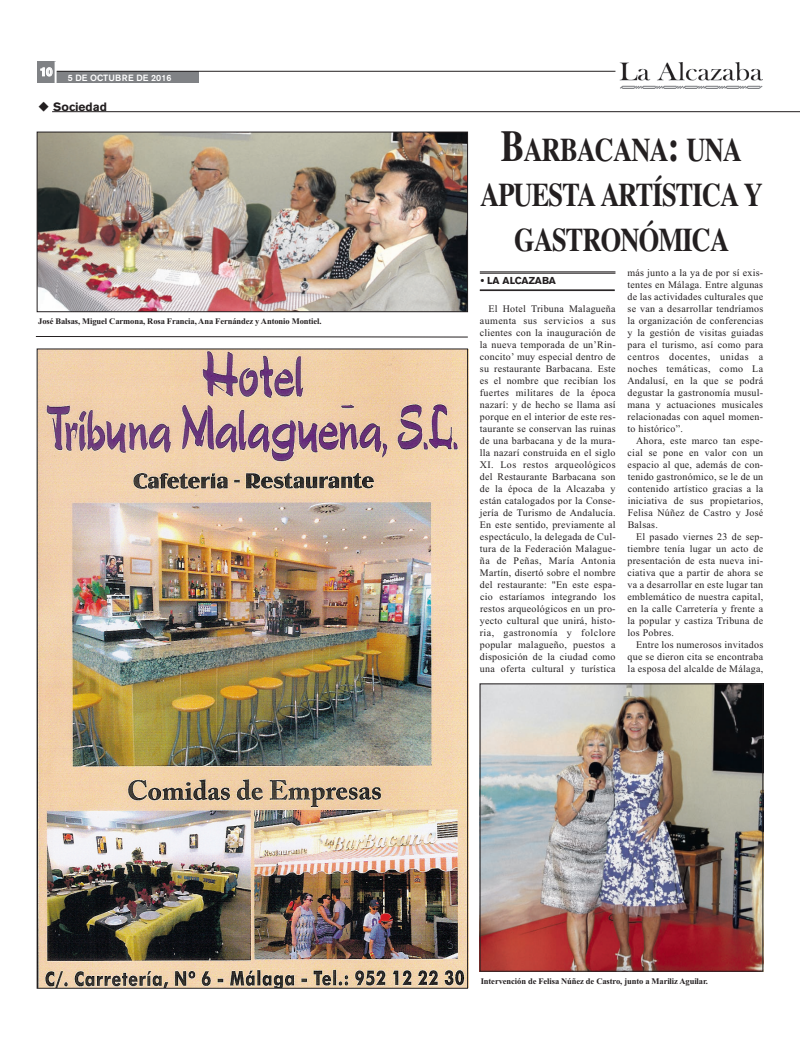
<style>
.page{position:relative;width:800px;height:1049px;background:#fff}
.page>*{position:absolute;margin:0;border:0;box-sizing:border-box;transform-origin:0 0}
.t1{font:700 33px/45px "Times";letter-spacing:-.035em;color:#231f20;text-align:center;scale:.8 1}
.t2{font:700 12px "Akzidenz Grotesk BE";color:#231f20}
.t3{font:700 12px "Akzidenz Grotesk BE";color:#fff}
.t4{font:10px/12px "Times New Roman";letter-spacing:.025em;color:#231f20;text-align:justify}
.t5{font:10px "Times New Roman";letter-spacing:.045em;color:#231f20}
.t6{font:700 10px "Akzidenz Grotesk BE";color:#231f20}
.t7{font:500 9px "Akzidenz Grotesk BE";letter-spacing:.02em;color:#fff}
.t8{font:700 8.5px "Times New Roman";letter-spacing:-.01em;color:#231f20}
.s1{font-size:44px}
</style>
<div class="page">
<div style="left:619px;top:59px;width:144px;height:31px;background:linear-gradient(to right,#fff,#fff)"></div>
<img style="left:619px;top:62px;width:143px;height:26px">
<div style="left:41px;top:72px;width:158px;height:11px;background:#808285"></div>
<hr style="left:56px;top:71px;width:559px;height:1px;background:#231f20">
<div style="left:37px;top:61px;width:18px;height:22px;background:#808285"></div>
<svg style="left:40px;top:67px;width:13px;height:10px"></svg>
<hr style="left:55px;top:61px;width:2px;height:22px;background:#fff">
<hr style="left:52px;top:111px;width:747px;height:1px;background:#231f20">
<hr style="left:479px;top:271px;width:136px;height:1px;background:#231f20">
<hr style="left:479px;top:273px;width:136px;height:1px;background:#231f20">
<hr style="left:479px;top:290px;width:135px;height:1px;background:#231f20">
<img style="left:39px;top:134px;width:426px;height:176px">
<div style="left:37px;top:132px;width:430px;height:180px;border:1px solid #231f20"></div>
<img style="left:481px;top:686px;width:280px;height:283px">
<div style="left:479px;top:684px;width:284px;height:287px;border:1px solid #231f20"></div>
<img style="left:39px;top:350px;width:429px;height:637px">
<svg style="left:36px;top:336px;width:432px;height:1px"></svg>
<p class="t3" style="left:40px;top:67px;width:14px">10</p>
<p class="t2" style="left:38px;top:102px;width:71px">◆ Sociedad</p>
<p class="t7" style="left:68px;top:74px;width:105px">5 DE OCTUBRE DE 2016</p>
<p class="t8" style="left:38px;top:316px;width:285px">José Balsas, Miguel Carmona, Rosa Francia, Ana Fernández y Antonio Montiel.</p>
<p class="t1" style="left:480px;top:127px;width:355px"><span class="s1">B</span>ARBACANA<span class="s1">:</span> UNA<br>APUESTA ARTÍSTICA Y<br>GASTRONÓMICA</p>
<p class="t6" style="left:480px;top:277px;width:77px">• LA ALCAZABA</p>
<p class="t4" style="left:479px;top:303px;width:137px;text-indent:9px">El Hotel Tribuna Malagueña aumenta sus servicios a sus clientes con la inauguración de la nueva temporada de un’Rin&shy;concito’ muy especial dentro de su restaurante Barbacana. Este es el nombre que recibían los fuertes militares de la época nazarí: y de hecho se llama así porque en el interior de este res&shy;taurante se conservan las ruinas de una barbacana y de la mura&shy;lla nazarí construida en el siglo XI. Los restos arqueológicos del Restaurante Barbacana son de la época de la Alcazaba y están catalogados por la Conse&shy;jería de Turismo de Andalucía.<br>En este sentido, previamente al espectáculo, la delegada de Cul&shy;tura de la Federación Malague&shy;ña de Peñas, María Antonia Martín, disertó sobre el nombre del restaurante: "En este espa&shy;cio estaríamos integrando los restos arqueológicos en un pro&shy;yecto cultural que unirá, histo&shy;ria, gastronomía y folclore popular malagueño, puestos a disposición de la ciudad como una oferta cultural y turística</p>
<p class="t4" style="left:627px;top:267px;width:137px">más junto a la ya de por sí exis-</p>
<p class="t4" style="left:627px;top:279px;width:137px">tentes en Málaga. Entre algunas</p>
<p class="t4" style="left:627px;top:291px;width:137px">de las actividades culturales que</p>
<p class="t4" style="left:627px;top:303px;width:137px">se van a desarrollar tendríamos</p>
<p class="t4" style="left:627px;top:315px;width:137px">la organización de conferencias</p>
<p class="t4" style="left:627px;top:327px;width:137px">y la gestión de visitas guiadas</p>
<p class="t4" style="left:627px;top:339px;width:137px">para el turismo, así como para</p>
<p class="t5" style="left:627px;top:351px;width:137px">centros docentes, unidas a</p>
<p class="t5" style="left:627px;top:363px;width:137px">noches temáticas, como La</p>
<p class="t4" style="left:627px;top:375px;width:137px">Andalusí, en la que se podrá</p>
<p class="t4" style="left:627px;top:387px;width:137px">degustar la gastronomía musul-</p>
<p class="t4" style="left:627px;top:399px;width:137px">mana y actuaciones musicales</p>
<p class="t4" style="left:627px;top:411px;width:137px">relacionadas con aquel momen-</p>
<p class="t4" style="left:627px;top:423px;width:57px">to histórico”.</p>
<p class="t4" style="left:636px;top:435px;width:129px">Ahora, este marco tan espe-</p>
<p class="t4" style="left:627px;top:447px;width:137px">cial se pone en valor con un</p>
<p class="t4" style="left:627px;top:459px;width:137px">espacio al que, además de con-</p>
<p class="t4" style="left:627px;top:471px;width:137px">tenido gastronómico, se le de un</p>
<p class="t4" style="left:627px;top:483px;width:137px">contenido artístico gracias a la</p>
<p class="t4" style="left:627px;top:495px;width:137px">iniciativa de sus propietarios,</p>
<p class="t4" style="left:627px;top:507px;width:137px">Felisa Núñez de Castro y José</p>
<p class="t4" style="left:627px;top:519px;width:32px">Balsas.</p>
<p class="t4" style="left:636px;top:531px;width:128px">El pasado viernes 23 de sep-</p>
<p class="t4" style="left:627px;top:543px;width:137px">tiembre tenía lugar un acto de</p>
<p class="t4" style="left:627px;top:555px;width:137px">presentación de esta nueva ini-</p>
<p class="t4" style="left:627px;top:567px;width:137px">ciativa que a partir de ahora se</p>
<p class="t4" style="left:627px;top:579px;width:137px">va a desarrollar en este lugar tan</p>
<p class="t4" style="left:627px;top:591px;width:137px">emblemático de nuestra capital,</p>
<p class="t4" style="left:627px;top:603px;width:137px">en la calle Carretería y frente a</p>
<p class="t4" style="left:627px;top:615px;width:137px">la popular y castiza Tribuna de</p>
<p class="t4" style="left:627px;top:627px;width:48px">los Pobres.</p>
<p class="t4" style="left:636px;top:639px;width:129px">Entre los numerosos invitados</p>
<p class="t4" style="left:627px;top:651px;width:137px">que se dieron cita se encontraba</p>
<p class="t4" style="left:627px;top:663px;width:137px">la esposa del alcalde de Málaga,</p>
<p class="t8" style="left:480px;top:976px;width:229px">Intervención de Felisa Núñez de Castro, junto a Mariliz Aguilar.</p>
</div>
